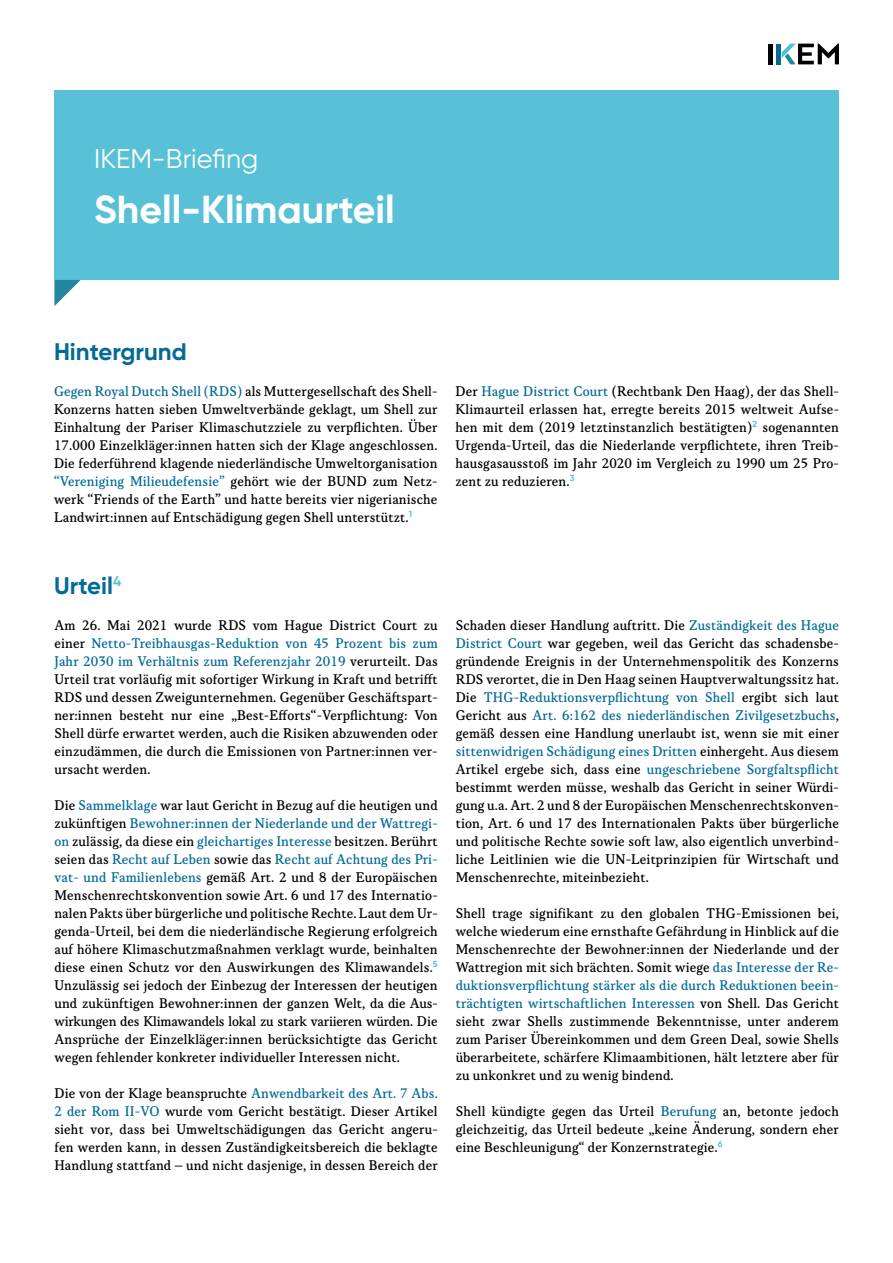
<style>
.page{position:relative;width:893px;height:1263px;background:#fff}
.page>*{position:absolute;margin:0;border:0;box-sizing:border-box;transform-origin:0 0}
.t1{font:700 39px "Gilroy";color:#fff}
.t2{font:27px "Gilroy";color:#fff}
.t3{font:700 24px "Gilroy";color:#046a96}
.t4{font:15px/18px "Korpus B";letter-spacing:.01em;color:#000;text-align:justify}
.s1{color:#046a96}
</style>
<div class="page">
<hr style="left:768px;top:44px;width:4px;height:20px;background:#000">
<svg style="left:782px;top:44px;width:57px;height:20px"></svg>
<div style="left:776px;top:44px;width:5px;height:20px;background:#046a96"></div>
<div style="left:54px;top:91px;width:785px;height:189px;background:#58c1d8"></div>
<svg style="left:54px;top:280px;width:27px;height:26px"></svg>
<h2 class="t2" style="left:94px;top:142px;width:166px">IKEM-Briefing</h2>
<h1 class="t1" style="left:94px;top:185px;width:302px">Shell-Klimaurteil</h1>
<h3 class="t3" style="left:54px;top:337px;width:134px">Hintergrund</h3>
<p class="t4" style="left:54px;top:382px;width:385px"><span class="s1">Gegen Royal Dutch Shell (RDS)</span> als Muttergesellschaft des Shell-Konzerns hatten sieben Umweltverbände geklagt, um Shell zur Einhaltung der Pariser Klimaschutzziele zu verpflichten. Über 17.000 Einzelkläger:innen hatten sich der Klage angeschlossen.<br>Die federführend klagende niederländische Umweltorganisation <span class="s1">“Vereniging Milieudefensie”</span> gehört wie der BUND zum Netz&shy;werk “Friends of the Earth” und hatte bereits vier nigerianische Landwirt:innen auf Entschädigung gegen Shell unterstützt.<sup>1</sup></p>
<p class="t4" style="left:455px;top:382px;width:385px">Der <span class="s1">Hague District Court</span> (Rechtbank Den Haag), der das Shell-Klimaurteil erlassen hat, erregte bereits 2015 weltweit Aufse&shy;hen mit dem (2019 letztinstanzlich bestätigten)<sup>2</sup> sogenannten Urgenda-Urteil, das die Niederlande verpflichtete, ihren Treib&shy;hausgasausstoß im Jahr 2020 im Vergleich zu 1990 um 25 Pro&shy;zent zu reduzieren.<sup>3</sup></p>
<h3 class="t3" style="left:54px;top:571px;width:69px">Urteil<sup>4</sup></h3>
<p class="t4" style="left:54px;top:616px;width:385px">Am 26. Mai 2021 wurde RDS vom Hague District Court zu einer <span class="s1">Netto-Treibhausgas-Reduktion von 45 Prozent bis zum Jahr 2030 im Verhältnis zum Referenzjahr 2019</span> verurteilt. Das Urteil trat vorläufig mit sofortiger Wirkung in Kraft und betrifft RDS und dessen Zweigunternehmen. Gegenüber Geschäftspart&shy;ner:innen besteht nur eine „Best-Efforts“-Verpflichtung: Von Shell dürfe erwartet werden, auch die Risiken abzuwenden oder einzudämmen, die durch die Emissionen von Partner:innen ver&shy;ursacht werden.</p>
<p class="t4" style="left:54px;top:796px;width:385px">Die <span class="s1">Sammelklage</span> war laut Gericht in Bezug auf die heutigen und zukünftigen <span class="s1">Bewohner:innen der Niederlande und der Wattregi&shy;on</span> zulässig, da diese ein <span class="s1">gleichartiges Interesse</span> besitzen. Berührt seien das <span class="s1">Recht auf Leben</span> sowie das <span class="s1">Recht auf Achtung des Pri&shy;vat- und Familienlebens</span> gemäß Art. 2 und 8 der Europäischen Menschenrechtskonvention sowie Art. 6 und 17 des Internatio&shy;nalen Pakts über bürgerliche und politische Rechte. Laut dem Ur&shy;genda-Urteil, bei dem die niederländische Regierung erfolgreich auf höhere Klimaschutzmaßnahmen verklagt wurde, beinhalten diese einen Schutz vor den Auswirkungen des Klimawandels.<sup>5<br></sup>Unzulässig sei jedoch der Einbezug der Interessen der heutigen und zukünftigen Bewohner:innen der ganzen Welt, da die Aus&shy;wirkungen des Klimawandels lokal zu stark variieren würden. Die Ansprüche der Einzelkläger:innen berücksichtigte das Gericht wegen fehlender konkreter individueller Interessen nicht.</p>
<p class="t4" style="left:54px;top:1084px;width:385px">Die von der Klage beanspruchte <span class="s1">Anwendbarkeit des Art. 7 Abs.<br>2 der Rom II-VO</span> wurde vom Gericht bestätigt. Dieser Artikel sieht vor, dass bei Umweltschädigungen das Gericht angeru&shy;fen werden kann, in dessen Zuständigkeitsbereich die beklagte Handlung stattfand – und nicht dasjenige, in dessen Bereich der</p>
<p class="t4" style="left:456px;top:616px;width:385px">Schaden dieser Handlung auftritt. Die <span class="s1">Zuständigkeit des Hague District Court</span> war gegeben, weil das Gericht das schadensbe&shy;gründende Ereignis in der Unternehmenspolitik des Konzerns RDS verortet, die in Den Haag seinen Hauptverwaltungssitz hat.<br>Die <span class="s1">THG-Reduktionsverpflichtung von Shell</span> ergibt sich laut Gericht aus <span class="s1">Art. 6:162 des niederländischen Zivilgesetzbuchs</span>, gemäß dessen eine Handlung unerlaubt ist, wenn sie mit einer <span class="s1">sittenwidrigen Schädigung eines Dritten</span> einhergeht. Aus diesem Artikel ergebe sich, dass eine <span class="s1">ungeschriebene Sorgfaltspflicht </span>bestimmt werden müsse, weshalb das Gericht in seiner Würdi&shy;gung u.a. Art. 2 und 8 der Europäischen Menschenrechtskonven&shy;tion, Art. 6 und 17 des Internationalen Pakts über bürgerliche und politische Rechte sowie soft law, also eigentlich unverbind&shy;liche Leitlinien wie die UN-Leitprinzipien für Wirtschaft und Menschenrechte, miteinbezieht.</p>
<p class="t4" style="left:456px;top:904px;width:385px">Shell trage signifikant zu den globalen THG-Emissionen bei, welche wiederum eine ernsthafte Gefährdung in Hinblick auf die Menschenrechte der Bewohner:innen der Niederlande und der Wattregion mit sich brächten. Somit wiege <span class="s1">das Interesse der Re&shy;duktionsverpflichtung stärker als die durch Reduktionen beein&shy;trächtigten wirtschaftlichen Interessen</span> von Shell. Das Gericht sieht zwar Shells zustimmende Bekenntnisse, unter anderem zum Pariser Übereinkommen und dem Green Deal, sowie Shells überarbeitete, schärfere Klimaambitionen, hält letztere aber für zu unkonkret und zu wenig bindend.</p>
<p class="t4" style="left:456px;top:1102px;width:385px">Shell kündigte gegen das Urteil <span class="s1">Berufung</span> an, betonte jedoch gleichzeitig, das Urteil bedeute „keine Änderung, sondern eher eine Beschleunigung“ der Konzernstrategie.<sup>6</sup></p>
</div>
